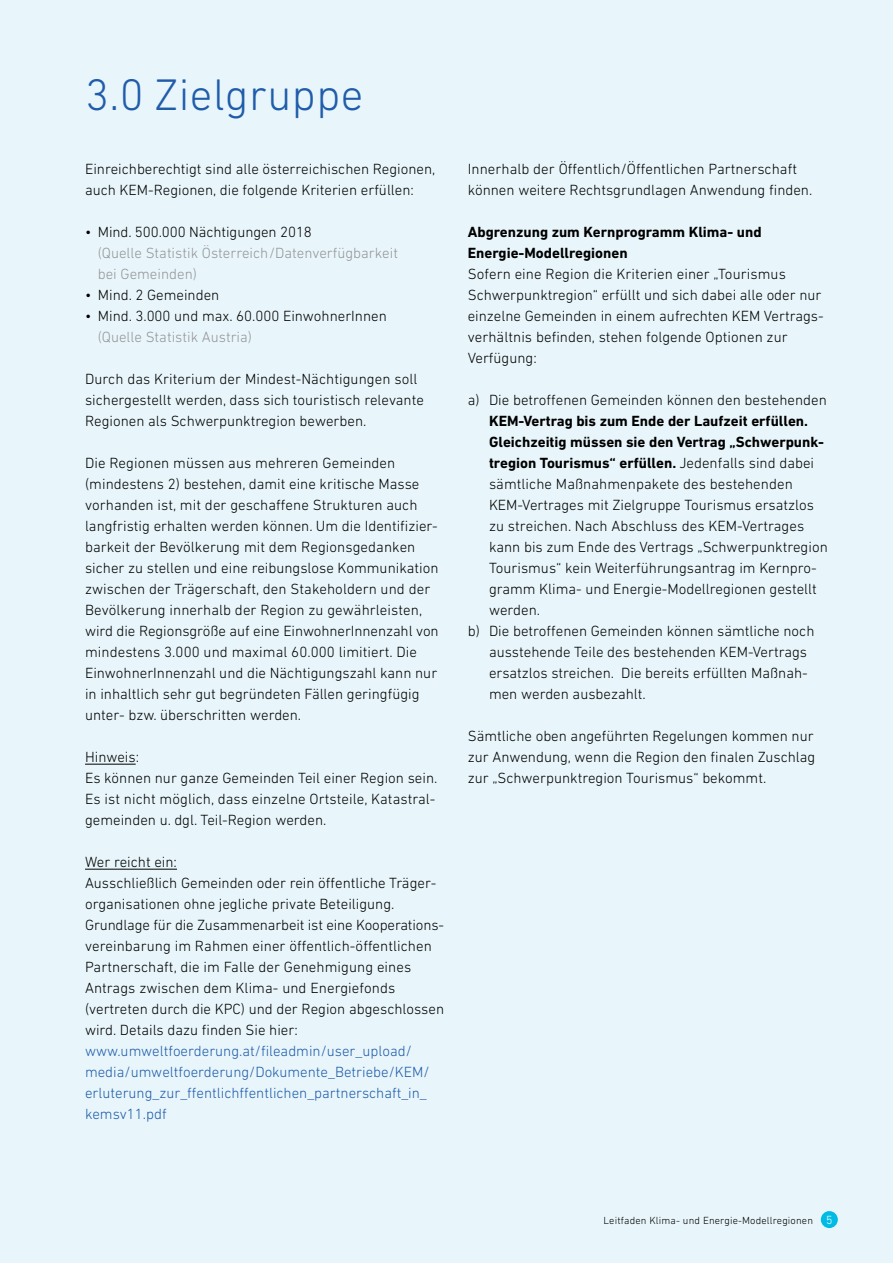
<style>
.page{position:relative;width:893px;height:1263px;background:#e8f6fb}
.page>*{position:absolute;margin:0;border:0;box-sizing:border-box;transform-origin:0 0}
.t1{font:300 45px "DIN Next LT Pro";letter-spacing:.01em;color:#205caa}
.t2{font:300 15px/21px "DIN Next LT Pro";color:#000}
.t3{font:700 15px/21px "DIN Next LT Pro";color:#000}
.t4{font:300 15px/21px "DIN Next LT Pro";color:#205caa}
.t5{font:300 15px/21px "DIN Next LT Pro";color:#939598}
.t6{font:300 10.5px "DIN Next LT Pro";letter-spacing:.015em;color:#000}
.s1{font-weight:300}
.s2{font-size:12px;color:#fff}
</style>
<div class="page">
<div style="left:821px;top:1211px;width:17px;height:17px;background:#00bce4;border-radius:50%"></div>
<hr style="left:85px;top:764px;width:51px;height:1px;background:#000">
<hr style="left:85px;top:869px;width:92px;height:1px;background:#000">
<h1 class="t1" style="left:85px;top:69px;width:280px">3.0 Zielgruppe</h1>
<p class="t2" style="left:85px;top:158px;width:352px">Einreichberechtigt sind alle österreichischen Regionen, auch KEM-Regionen, die folgende Kriterien erfüllen:</p>
<p class="t2" style="left:85px;top:221px;width:228px">• Mind. 500.000 Nächtigungen 2018</p>
<p class="t5" style="left:98px;top:242px;width:302px">(Quelle Statistik Österreich/Datenverfügbarkeit bei Gemeinden)</p>
<p class="t2" style="left:85px;top:284px;width:136px">• Mind. 2 Gemeinden</p>
<p class="t2" style="left:85px;top:305px;width:303px">• Mind. 3.000 und max. 60.000 EinwohnerInnen</p>
<p class="t5" style="left:98px;top:326px;width:156px">(Quelle Statistik Austria)</p>
<p class="t2" style="left:85px;top:368px;width:340px">Durch das Kriterium der Mindest-Nächtigungen soll sichergestellt werden, dass sich touristisch relevante<br>Regionen als Schwerpunktregion bewerben.</p>
<p class="t2" style="left:85px;top:452px;width:355px">Die Regionen müssen aus mehreren Gemeinden (mindestens 2) bestehen, damit eine kritische Masse vorhanden ist, mit der geschaffene Strukturen auch langfristig erhalten werden können. Um die Identifizier&shy;barkeit der Bevölkerung mit dem Regionsgedanken sicher zu stellen und eine reibungslose Kommunikation zwischen der Trägerschaft, den Stakeholdern und der Bevölkerung innerhalb der Region zu gewährleisten, wird die Regionsgröße auf eine EinwohnerInnenzahl von mindestens 3.000 und maximal 60.000 limitiert. Die EinwohnerInnenzahl und die Nächtigungszahl kann nur in inhaltlich sehr gut begründeten Fällen geringfügig unter- bzw. überschritten werden.</p>
<p class="t2" style="left:85px;top:746px;width:354px">Hinweis:<br>Es können nur ganze Gemeinden Teil einer Region sein.<br>Es ist nicht möglich, dass einzelne Ortsteile, Katastral&shy;gemeinden u. dgl. Teil-Region werden.</p>
<p class="t2" style="left:85px;top:851px;width:361px">Wer reicht ein:<br>Ausschließlich Gemeinden oder rein öffentliche Träger&shy;organisationen ohne jegliche private Beteiligung.<br>Grundlage für die Zusammenarbeit ist eine Kooperations&shy;vereinbarung im Rahmen einer öffentlich-öffentlichen Partnerschaft, die im Falle der Genehmigung eines Antrags zwischen dem Klima- und Energiefonds (vertreten durch die KPC) und der Region abgeschlossen wird. Details dazu finden Sie hier:</p>
<p class="t4" style="left:85px;top:1040px;width:346px">www.umweltfoerderung.at/fileadmin/user_upload/ media/umweltfoerderung/Dokumente_Betriebe/KEM/ erluterung_zur_ffentlichffentlichen_partnerschaft_in_ kemsv11.pdf</p>
<p class="t2" style="left:468px;top:158px;width:346px">Innerhalb der Öffentlich/Öffentlichen Partnerschaft können weitere Rechtsgrundlagen Anwendung finden.</p>
<p class="t3" style="left:468px;top:221px;width:295px">Abgrenzung zum Kernprogramm Klima- und<br>Energie-Modellregionen</p>
<p class="t2" style="left:468px;top:263px;width:357px">Sofern eine Region die Kriterien einer „Tourismus Schwerpunktregion“ erfüllt und sich dabei alle oder nur einzelne Gemeinden in einem aufrechten KEM Vertrags&shy;verhältnis befinden, stehen folgende Optionen zur Verfügung:</p>
<p class="t2" style="left:468px;top:389px;width:361px">a) Die betroffenen Gemeinden können den bestehenden</p>
<p class="t3" style="left:489px;top:410px;width:321px">KEM-Vertrag bis zum Ende der Laufzeit erfüllen.</p>
<p class="t3" style="left:489px;top:431px;width:336px">Gleichzeitig müssen sie den Vertrag „Schwerpunk-</p>
<p class="t3" style="left:489px;top:452px;width:327px">tregion Tourismus“ erfüllen. <span class="s1">Jedenfalls sind dabei</span></p>
<p class="t2" style="left:489px;top:473px;width:305px">sämtliche Maßnahmenpakete des bestehenden</p>
<p class="t2" style="left:489px;top:494px;width:326px">KEM-Vertrages mit Zielgruppe Tourismus ersatzlos</p>
<p class="t2" style="left:489px;top:515px;width:317px">zu streichen. Nach Abschluss des KEM-Vertrages</p>
<p class="t2" style="left:489px;top:536px;width:340px">kann bis zum Ende des Vertrags „Schwerpunktregion</p>
<p class="t2" style="left:489px;top:557px;width:329px">Tourismus“ kein Weiterführungsantrag im Kernpro-</p>
<p class="t2" style="left:489px;top:578px;width:329px">gramm Klima- und Energie-Modellregionen gestellt</p>
<p class="t2" style="left:489px;top:599px;width:53px">werden.</p>
<p class="t2" style="left:468px;top:620px;width:348px">b) Die betroffenen Gemeinden können sämtliche noch</p>
<p class="t2" style="left:489px;top:641px;width:320px">ausstehende Teile des bestehenden KEM-Vertrags</p>
<p class="t2" style="left:489px;top:662px;width:320px">ersatzlos streichen. Die bereits erfüllten Maßnah-</p>
<p class="t2" style="left:489px;top:683px;width:158px">men werden ausbezahlt.</p>
<p class="t2" style="left:468px;top:725px;width:349px;text-align:justify">Sämtliche oben angeführten Regelungen kommen nur zur Anwendung, wenn die Region den finalen Zuschlag zur „Schwerpunktregion Tourismus“ bekommt.</p>
<p class="t6" style="left:604px;top:1214px;width:230px">Leitfaden Klima- und Energie-Modellregionen <span class="s2">5</span></p>
</div>
